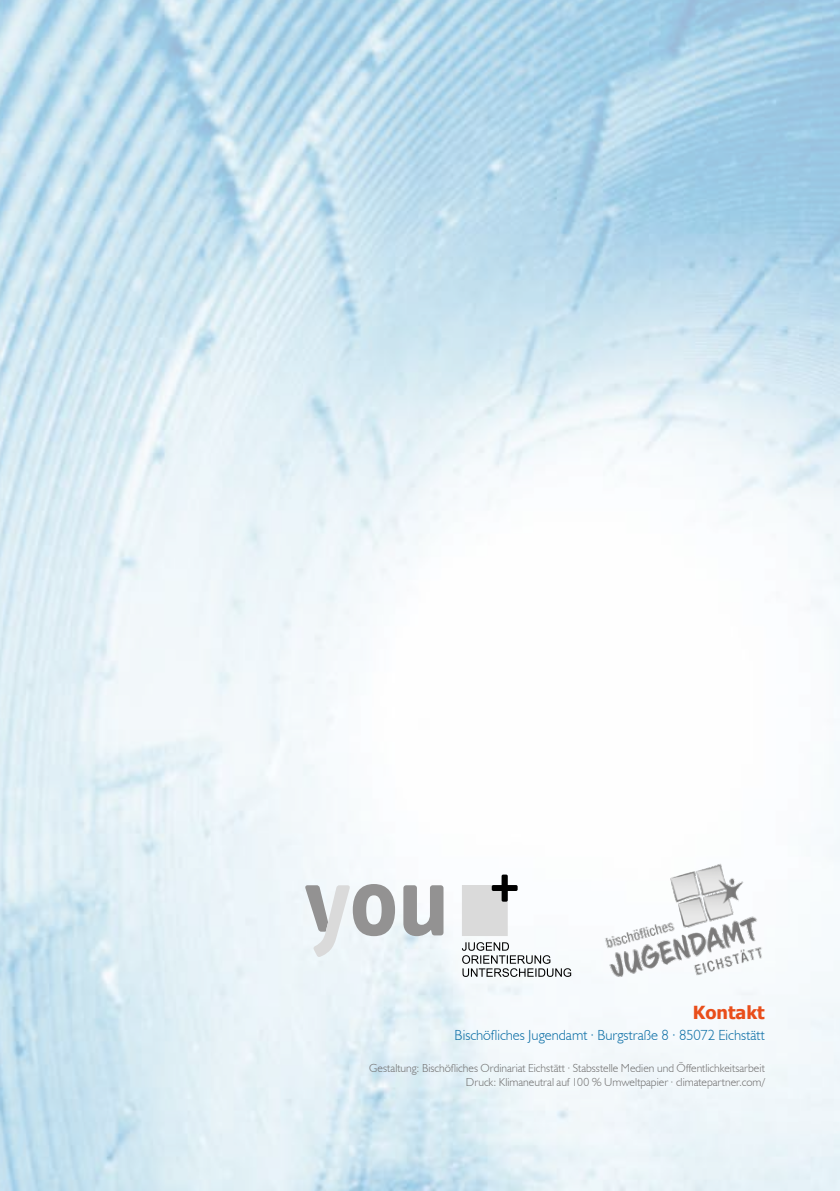
<style>
.page{position:relative;width:840px;height:1191px;background:#fff}
.page>*{position:absolute;margin:0;border:0;box-sizing:border-box;transform-origin:0 0}
.t1{font:700 18px "Tahoma";color:#e94e1b}
.t2{font:300 14.6px "Humanist 521 BT";color:#096da5}
.t3{font:300 11.6px/14px "Humanist 521 BT";color:#706f6f;text-align:right}
</style>
<div class="page">
<img style="left:0;top:0;width:839px;height:1191px">
<svg style="left:461px;top:942px;width:110px;height:35px"></svg>
<svg style="left:461px;top:874px;width:56px;height:62px"></svg>
<svg style="left:305px;top:884px;width:138px;height:73px"></svg>
<img style="left:597px;top:846px;width:171px;height:147px">
<h1 class="t1" style="left:692px;top:999px;width:73px">Kontakt</h1>
<p class="t2" style="left:454px;top:1026px;width:311px">Bischöfliches Jugendamt · Burgstraße 8 · 85072 Eichstätt</p>
<p class="t3" style="left:369px;top:1061px;width:397px">Gestaltung: Bischöfliches Ordinariat Eichstätt ∙ Stabsstelle Medien und Öffentlichkeitsarbeit<br>Druck: Klimaneutral auf 100 % Umweltpapier ∙ climatepartner.com/</p>
</div>
